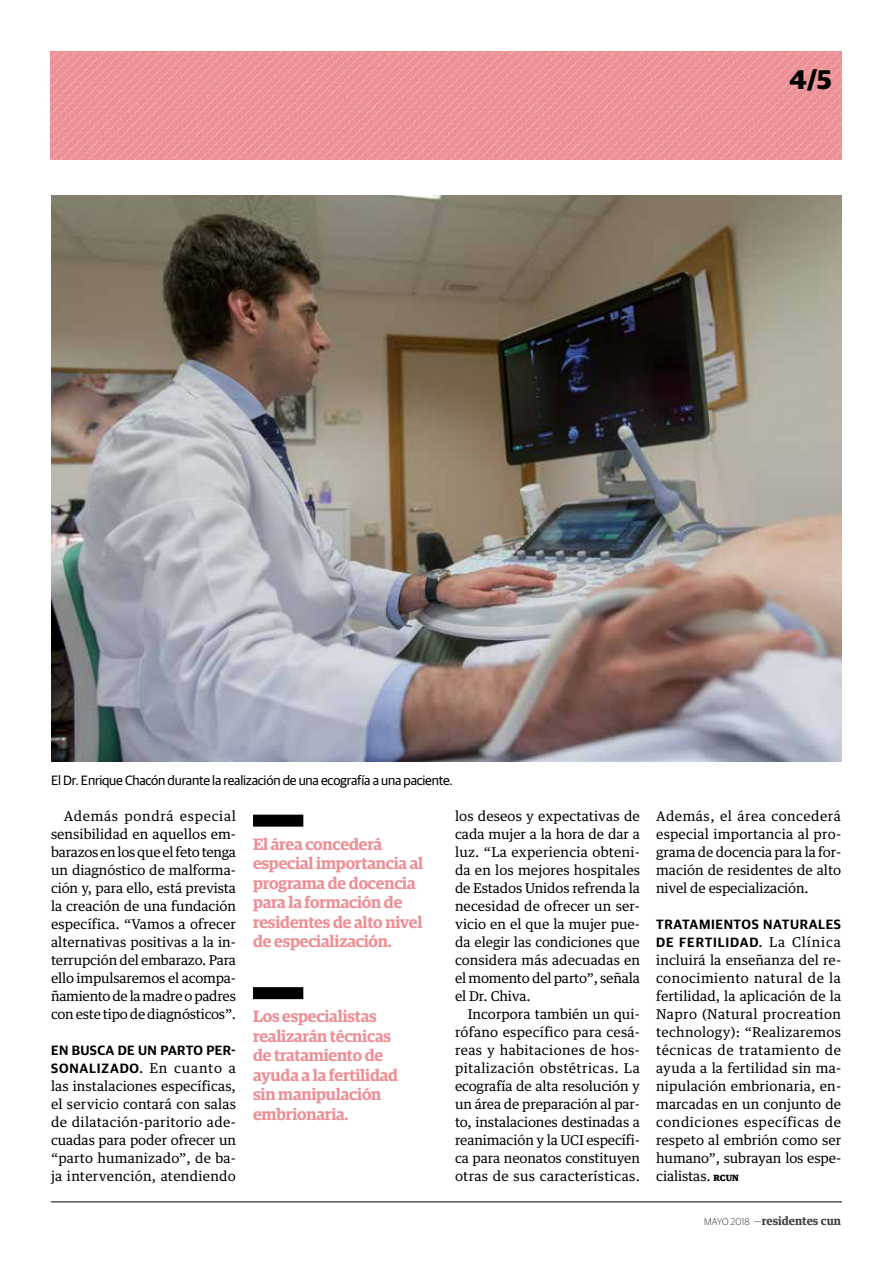
<style>
.page{position:relative;width:893px;height:1263px;background:#fff}
.page>*{position:absolute;margin:0;border:0;box-sizing:border-box;transform-origin:0 0}
.t1{font:700 27px "Guardian Sans";color:#000}
.t2{font:600 16.5px/19.5px "Guardian Egyp";letter-spacing:-.01em;color:#ed9096}
.t3{font:13.5px/18px "Guardian Text Egyp";letter-spacing:-.01em;color:#000;text-align:justify}
.t4{font:13.5px "Guardian Sans";letter-spacing:-.015em;color:#000}
.t5{font:600 13.5px/18px "Guardian Sans";letter-spacing:.045em;color:#000}
.t6{font:600 13.5px/18px "Guardian Sans";letter-spacing:.025em;color:#000}
.t7{font:700 11.25px "Guardian Text Egyp";color:#414042}
.s1{font-family:"Guardian Text Egyp";font-weight:400}
.s2{font-family:"Guardian Egyp";font-weight:700;font-size:9px}
.s3{font-family:"Guardian Sans";font-weight:300;font-size:9.75px}
.s4{font-family:"Guardian Sans";font-weight:300}
</style>
<div class="page">
<img style="left:51px;top:195px;width:791px;height:567px">
<hr style="left:51px;top:1201px;width:791px;height:1px;background:#000">
<div style="left:253px;top:987px;width:50px;height:12px;background:#000"></div>
<div style="left:253px;top:815px;width:50px;height:12px;background:#000"></div>
<img style="left:51px;top:51px;width:791px;height:108px">
<h1 class="t1" style="left:789px;top:60px;width:44px">4/5</h1>
<p class="t4" style="left:51px;top:770px;width:403px">El Dr. Enrique Chacón durante la realización de una ecografía a una paciente.</p>
<p class="t3" style="left:51px;top:805px;width:187px;text-indent:13px">Además pondrá especial sensibilidad en aquellos em&shy;barazos en los que el feto tenga un diagnóstico de malforma&shy;ción y, para ello, está prevista la creación de una fundación específica. “Vamos a ofrecer alternativas positivas a la in&shy;terrupción del embarazo. Para ello impulsaremos el acompa&shy;ñamiento de la madre o padres con este tipo de diagnósticos”.</p>
<p class="t6" style="left:51px;top:1040px;width:186px">EN BUSCA DE UN PARTO PER-<br>SONALIZADO. <span class="s1">En cuanto a</span></p>
<p class="t3" style="left:51px;top:1075px;width:187px">las instalaciones específicas, el servicio contará con salas de dilatación-paritorio ade&shy;cuadas para poder ofrecer un “parto humanizado”, de ba&shy;ja intervención, atendiendo</p>
<p class="t2" style="left:253px;top:833px;width:172px">El área concederá especial importancia al programa de docencia para la formación de residentes de alto nivel de especialización.</p>
<p class="t2" style="left:253px;top:1005px;width:147px">Los especialistas realizarán técnicas de tratamiento de ayuda a la fertilidad sin manipulación embrionaria.</p>
<p class="t3" style="left:455px;top:805px;width:187px">los deseos y expectativas de cada mujer a la hora de dar a luz. “La experiencia obteni&shy;da en los mejores hospitales de Estados Unidos refrenda la necesidad de ofrecer un ser&shy;vicio en el que la mujer pue&shy;da elegir las condiciones que considera más adecuadas en el momento del parto”, señala el Dr. Chiva.</p>
<p class="t3" style="left:455px;top:1003px;width:187px;text-indent:13px">Incorpora también un qui&shy;rófano específico para cesá&shy;reas y habitaciones de hos&shy;pitalización obstétricas. La ecografía de alta resolución y un área de preparación al par&shy;to, instalaciones destinadas a reanimación y la UCI específi&shy;ca para neonatos constituyen otras de sus características.</p>
<p class="t3" style="left:656px;top:805px;width:187px">Además, el área concederá especial importancia al pro&shy;grama de docencia para la for&shy;mación de residentes de alto nivel de especialización.</p>
<p class="t5" style="left:656px;top:914px;width:186px">TRATAMIENTOS NATURALES<br>DE FERTILIDAD. <span class="s1">La Clínica</span></p>
<p class="t3" style="left:656px;top:949px;width:187px">incluirá la enseñanza del re&shy;conocimiento natural de la fertilidad, la aplicación de la Napro (Natural procreation technology): “Realizaremos técnicas de tratamiento de ayuda a la fertilidad sin ma&shy;nipulación embrionaria, en&shy;marcadas en un conjunto de condiciones específicas de respeto al embrión como ser humano”, subrayan los espe&shy;cialistas. <span class="s2">RCUN</span></p>
<p class="t7" style="left:704px;top:1211px;width:138px"><span class="s3">MAYO 2018</span> <span class="s4">—</span>residentes cun</p>
</div>
